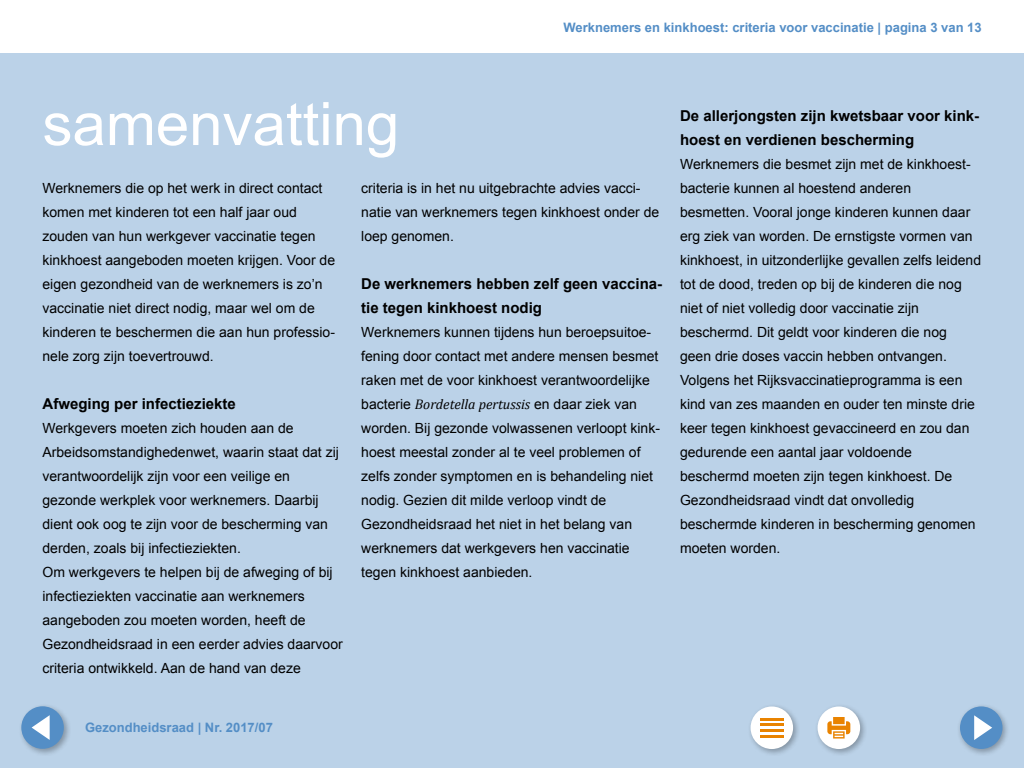
<style>
.page{position:relative;width:1024px;height:768px;background:#fff}
.page>*{position:absolute;margin:0;border:0;box-sizing:border-box;transform-origin:0 0}
.t1{font:60px "Arial";color:#fff}
.t2{font:700 15px/24px "Arial";color:#000}
.t3{font:14px/24px "Arial";color:#000}
.t4{font:700 13px "Arial";color:#548ec6}
.s1{font-family:"Cambria";font-style:italic}
</style>
<div class="page">
<div style="left:0;top:54px;width:1024px;height:714px;background:#bbd2e8"></div>
<div style="left:814px;top:703px;width:53px;height:53px;background:#000;opacity:.3"></div>
<div style="left:818px;top:707px;width:42px;height:42px;background:#fff;border-radius:50%"></div>
<svg style="left:827px;top:717px;width:23px;height:22px"></svg>
<div style="left:747px;top:703px;width:53px;height:53px;background:#000;opacity:.3"></div>
<div style="left:751px;top:707px;width:42px;height:42px;background:#fff;border-radius:50%"></div>
<hr style="left:760px;top:718px;width:24px;height:2px;background:#e98300">
<hr style="left:760px;top:724px;width:24px;height:2px;background:#e98300">
<hr style="left:760px;top:730px;width:24px;height:2px;background:#e98300">
<hr style="left:760px;top:735px;width:24px;height:2px;background:#e98300">
<div style="left:18px;top:703px;width:53px;height:53px;background:#000;opacity:.3"></div>
<div style="left:21px;top:706px;width:43px;height:43px;background:#548ec6;border-radius:50%"></div>
<svg style="left:32px;top:715px;width:18px;height:25px"></svg>
<div style="left:957px;top:703px;width:53px;height:53px;background:#000;opacity:.3"></div>
<div style="left:960px;top:706px;width:43px;height:43px;background:#548ec6;border-radius:50%"></div>
<svg style="left:974px;top:715px;width:18px;height:25px"></svg>
<p class="t4" style="left:564px;top:19px;width:420px">Werknemers en kinkhoest: criteria voor vaccinatie | pagina 3 van 13</p>
<h1 class="t1" style="left:43px;top:85px;width:358px">samenvatting</h1>
<p class="t3" style="left:43px;top:176px;width:294px">Werknemers die op het werk in direct contact komen met kinderen tot een half jaar oud zouden van hun werkgever vaccinatie tegen kinkhoest aangeboden moeten krijgen. Voor de eigen gezondheid van de werknemers is zo’n vaccinatie niet direct nodig, maar wel om de kinderen te beschermen die aan hun professio&shy;nele zorg zijn toevertrouwd.</p>
<p class="t2" style="left:43px;top:392px;width:195px">Afweging per infectieziekte</p>
<p class="t3" style="left:43px;top:416px;width:302px">Werkgevers moeten zich houden aan de Arbeidsomstandighedenwet, waarin staat dat zij verantwoordelijk zijn voor een veilige en gezonde werkplek voor werknemers. Daarbij dient ook oog te zijn voor de bescherming van derden, zoals bij infectieziekten.<br>Om werkgevers te helpen bij de afweging of bij infectieziekten vaccinatie aan werknemers aangeboden zou moeten worden, heeft de Gezondheidsraad in een eerder advies daarvoor criteria ontwikkeld. Aan de hand van deze</p>
<p class="t3" style="left:361px;top:176px;width:300px">criteria is in het nu uitgebrachte advies vacci&shy;natie van werknemers tegen kinkhoest onder de loep genomen.</p>
<p class="t2" style="left:361px;top:272px;width:302px">De werknemers hebben zelf geen vaccina&shy;tie tegen kinkhoest nodig</p>
<p class="t3" style="left:361px;top:320px;width:300px">Werknemers kunnen tijdens hun beroepsuitoe&shy;fening door contact met andere mensen besmet raken met de voor kinkhoest verantwoordelijke bacterie <span class="s1">Bordetella pertussis</span> en daar ziek van worden. Bij gezonde volwassenen verloopt kink&shy;hoest meestal zonder al te veel problemen of zelfs zonder symptomen en is behandeling niet nodig. Gezien dit milde verloop vindt de Gezondheidsraad het niet in het belang van werknemers dat werkgevers hen vaccinatie tegen kinkhoest aanbieden.</p>
<p class="t2" style="left:680px;top:104px;width:301px">De allerjongsten zijn kwetsbaar voor kink&shy;hoest en verdienen bescherming</p>
<p class="t3" style="left:680px;top:152px;width:303px">Werknemers die besmet zijn met de kinkhoest&shy;bacterie kunnen al hoestend anderen besmetten. Vooral jonge kinderen kunnen daar erg ziek van worden. De ernstigste vormen van kinkhoest, in uitzonderlijke gevallen zelfs leidend tot de dood, treden op bij de kinderen die nog niet of niet volledig door vaccinatie zijn beschermd. Dit geldt voor kinderen die nog geen drie doses vaccin hebben ontvangen.<br>Volgens het Rijksvaccinatieprogramma is een kind van zes maanden en ouder ten minste drie keer tegen kinkhoest gevaccineerd en zou dan gedurende een aantal jaar voldoende beschermd moeten zijn tegen kinkhoest. De Gezondheidsraad vindt dat onvolledig beschermde kinderen in bescherming genomen moeten worden.</p>
<p class="t4" style="left:85px;top:719px;width:189px">Gezondheidsraad | Nr. 2017/07</p>
</div>
